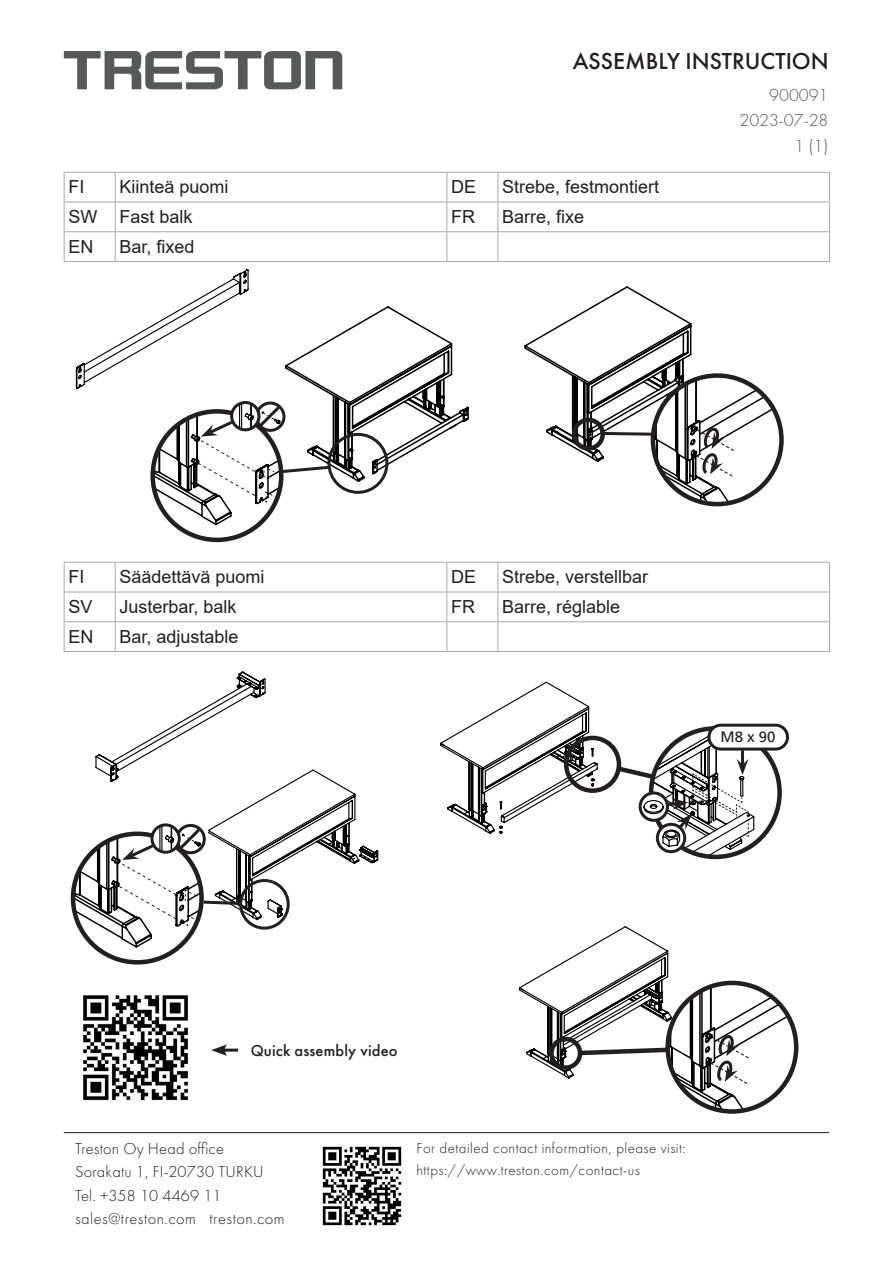
<style>
.page{position:relative;width:893px;height:1263px;background:#fff}
.page>*{position:absolute;margin:0;border:0;box-sizing:border-box;transform-origin:0 0}
.t1{font:500 24px "Futura";color:#231f20}
.t2{font:18px "Arial";color:#231f20}
.t3{font:300 18px/25.5px "Futura";color:#57585a;text-align:right}
.t4{font:300 16.5px/23.5px "Futura";letter-spacing:.01em;color:#231f20}
.t5{font:500 16.5px "Futura";letter-spacing:.01em;color:#231f20}
.t6{font:300 15px/22.5px "Futura";letter-spacing:.03em;color:#231f20}
.t7{font:15px "Frutiger LT";color:#231f20}
</style>
<div class="page">
<hr style="left:64px;top:172px;width:51px;height:1px;background:#a8a9ad">
<hr style="left:115px;top:172px;width:332px;height:1px;background:#a8a9ad">
<hr style="left:447px;top:172px;width:51px;height:1px;background:#a8a9ad">
<hr style="left:498px;top:172px;width:332px;height:1px;background:#a8a9ad">
<hr style="left:64px;top:202px;width:51px;height:1px;background:#a8a9ad">
<hr style="left:115px;top:202px;width:332px;height:1px;background:#a8a9ad">
<hr style="left:447px;top:202px;width:51px;height:1px;background:#a8a9ad">
<hr style="left:498px;top:202px;width:332px;height:1px;background:#a8a9ad">
<hr style="left:64px;top:231px;width:51px;height:1px;background:#a8a9ad">
<svg style="left:64px;top:173px;width:1px;height:88px"></svg>
<hr style="left:115px;top:231px;width:332px;height:1px;background:#a8a9ad">
<svg style="left:115px;top:173px;width:1px;height:88px"></svg>
<hr style="left:447px;top:231px;width:51px;height:1px;background:#a8a9ad">
<svg style="left:446px;top:173px;width:1px;height:88px"></svg>
<hr style="left:498px;top:231px;width:332px;height:1px;background:#a8a9ad">
<svg style="left:497px;top:173px;width:1px;height:88px"></svg>
<svg style="left:829px;top:173px;width:1px;height:88px"></svg>
<hr style="left:64px;top:261px;width:51px;height:1px;background:#a8a9ad">
<hr style="left:115px;top:261px;width:332px;height:1px;background:#a8a9ad">
<hr style="left:447px;top:261px;width:51px;height:1px;background:#a8a9ad">
<hr style="left:498px;top:261px;width:332px;height:1px;background:#a8a9ad">
<svg style="left:153px;top:411px;width:128px;height:129px"></svg>
<svg style="left:73px;top:834px;width:129px;height:128px"></svg>
<svg style="left:440px;top:681px;width:159px;height:153px"></svg>
<div style="left:707px;top:724px;width:82px;height:26px;border:3px solid #231f20;border-radius:12px"></div>
<svg style="left:613px;top:728px;width:142px;height:129px"></svg>
<svg style="left:75px;top:269px;width:394px;height:257px"></svg>
<svg style="left:73px;top:671px;width:306px;height:278px"></svg>
<svg style="left:524px;top:286px;width:257px;height:218px"></svg>
<svg style="left:518px;top:926px;width:278px;height:185px"></svg>
<hr style="left:64px;top:562px;width:51px;height:1px;background:#a8a9ad">
<hr style="left:115px;top:562px;width:332px;height:1px;background:#a8a9ad">
<hr style="left:447px;top:562px;width:51px;height:1px;background:#a8a9ad">
<hr style="left:498px;top:562px;width:332px;height:1px;background:#a8a9ad">
<hr style="left:64px;top:592px;width:51px;height:1px;background:#a8a9ad">
<hr style="left:115px;top:592px;width:332px;height:1px;background:#a8a9ad">
<hr style="left:447px;top:592px;width:51px;height:1px;background:#a8a9ad">
<hr style="left:498px;top:592px;width:332px;height:1px;background:#a8a9ad">
<hr style="left:64px;top:621px;width:51px;height:1px;background:#a8a9ad">
<svg style="left:64px;top:563px;width:1px;height:88px"></svg>
<hr style="left:115px;top:621px;width:332px;height:1px;background:#a8a9ad">
<svg style="left:115px;top:563px;width:1px;height:88px"></svg>
<hr style="left:447px;top:621px;width:51px;height:1px;background:#a8a9ad">
<svg style="left:446px;top:563px;width:1px;height:88px"></svg>
<hr style="left:498px;top:621px;width:332px;height:1px;background:#a8a9ad">
<svg style="left:497px;top:563px;width:1px;height:88px"></svg>
<svg style="left:829px;top:563px;width:1px;height:88px"></svg>
<hr style="left:64px;top:651px;width:51px;height:1px;background:#a8a9ad">
<hr style="left:115px;top:651px;width:332px;height:1px;background:#a8a9ad">
<hr style="left:447px;top:651px;width:51px;height:1px;background:#a8a9ad">
<hr style="left:498px;top:651px;width:332px;height:1px;background:#a8a9ad">
<hr style="left:222px;top:1048px;width:16px;height:3px;background:#231f20">
<svg style="left:211px;top:1044px;width:16px;height:12px"></svg>
<img style="left:83px;top:995px;width:106px;height:106px">
<svg style="left:64px;top:51px;width:278px;height:38px"></svg>
<hr style="left:64px;top:1132px;width:765px;height:1px;background:#231f20">
<img style="left:322px;top:1146px;width:80px;height:80px">
<h1 class="t1" style="left:573px;top:46px;width:258px">ASSEMBLY INSTRUCTION</h1>
<p class="t2" style="left:68px;top:174px;width:18px">FI</p>
<p class="t2" style="left:119px;top:174px;width:111px">Kiinteä puomi</p>
<p class="t2" style="left:451px;top:174px;width:27px">DE</p>
<p class="t2" style="left:502px;top:174px;width:159px">Strebe, festmontiert</p>
<p class="t2" style="left:68px;top:204px;width:126px">SW Fast balk</p>
<p class="t2" style="left:451px;top:204px;width:25px">FR</p>
<p class="t2" style="left:502px;top:204px;width:84px">Barre, fixe</p>
<p class="t2" style="left:68px;top:234px;width:27px">EN</p>
<p class="t2" style="left:119px;top:234px;width:77px">Bar, fixed</p>
<p class="t3" style="left:739px;top:82px;width:90px">900091<br>2023-07-28<br>1 (1)</p>
<p class="t2" style="left:68px;top:564px;width:18px">FI</p>
<p class="t2" style="left:119px;top:564px;width:147px">Säädettävä puomi</p>
<p class="t2" style="left:451px;top:564px;width:27px">DE</p>
<p class="t2" style="left:502px;top:564px;width:148px">Strebe, verstellbar</p>
<p class="t2" style="left:68px;top:594px;width:26px">SV</p>
<p class="t2" style="left:119px;top:594px;width:119px">Justerbar, balk</p>
<p class="t2" style="left:451px;top:594px;width:25px">FR</p>
<p class="t2" style="left:502px;top:594px;width:120px">Barre, réglable</p>
<p class="t2" style="left:68px;top:624px;width:27px">EN</p>
<p class="t2" style="left:119px;top:624px;width:121px">Bar, adjustable</p>
<p class="t7" style="left:720px;top:728px;width:57px">M8 x 90</p>
<p class="t5" style="left:251px;top:1041px;width:148px">Quick assembly video</p>
<p class="t4" style="left:75px;top:1137px;width:211px">Treston Oy Head office<br>Sorakatu 1, FI-20730 TURKU<br>Tel. +358 10 4469 11 sales@treston.com treston.com</p>
<p class="t6" style="left:417px;top:1136px;width:270px">For detailed contact information, please visit: https://www.treston.com/contact-us</p>
</div>
